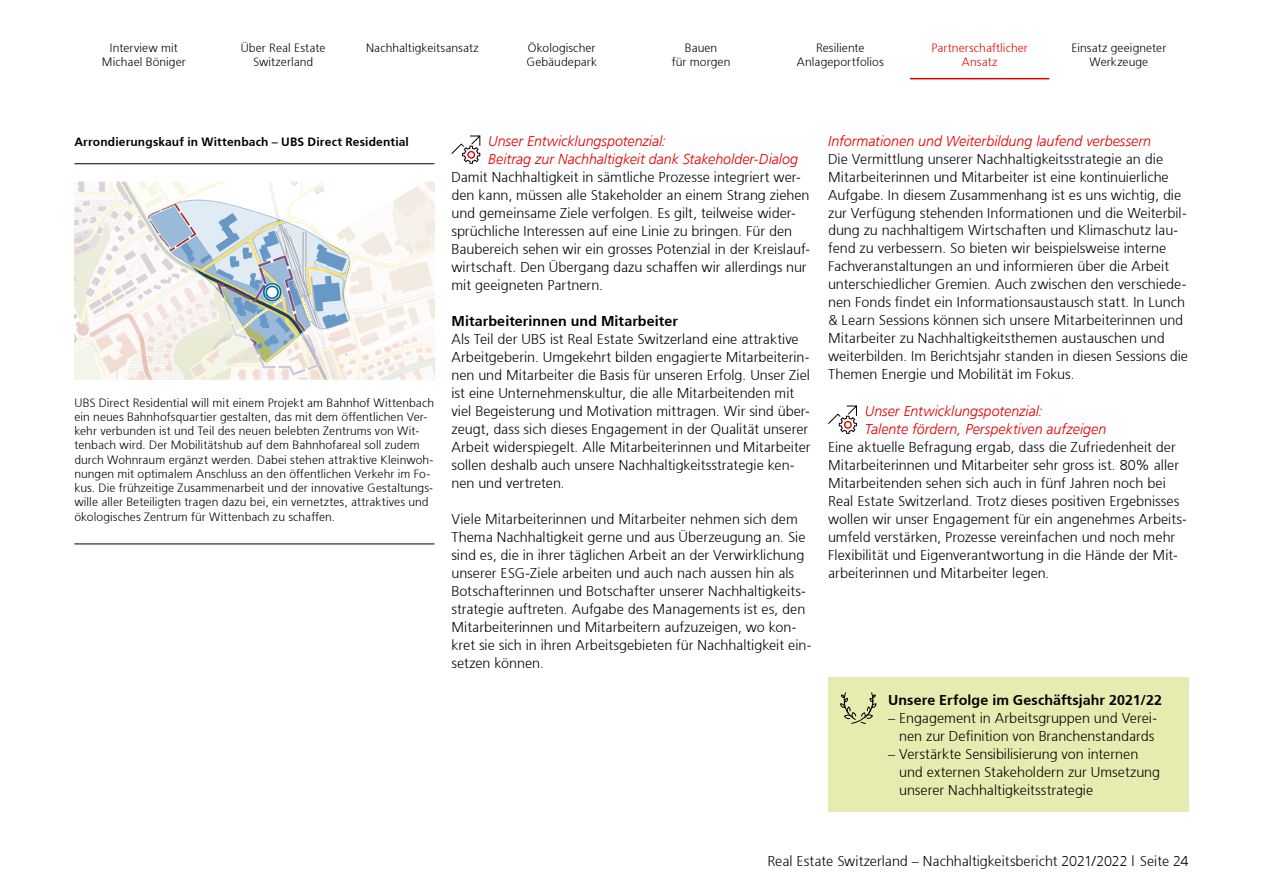
<style>
.page{position:relative;width:1263px;height:893px;background:#fff}
.page>*{position:absolute;margin:0;border:0;box-sizing:border-box;transform-origin:0 0}
.t1{font:300 14.25px/18px "Frutiger 45";color:#000}
.t2{font:italic 300 14.25px/18px "Frutiger 45";color:#e60000}
.t3{font:300 14.25px "Frutiger 45";letter-spacing:.005em;color:#000}
.t4{font:300 12px/14.2px "Frutiger 45";letter-spacing:.005em;color:#000;text-align:center}
.t5{font:300 12px "Frutiger 45";letter-spacing:.015em;color:#000}
.t6{font:300 12px/14.2px "Frutiger 45";letter-spacing:.01em;color:#e60000;text-align:center}
</style>
<div class="page">
<hr style="left:910px;top:78px;width:139px;height:1px;background:#e60000">
<svg style="left:451px;top:135px;width:30px;height:29px"></svg>
<div style="left:467px;top:151px;width:8px;height:8px;border:1px solid #e60000;border-radius:50%"></div>
<svg style="left:828px;top:405px;width:29px;height:29px"></svg>
<div style="left:844px;top:421px;width:8px;height:8px;border:1px solid #e60000;border-radius:50%"></div>
<div style="left:828px;top:677px;width:360px;height:134px;background:#e6ebb0"></div>
<svg style="left:840px;top:692px;width:37px;height:32px"></svg>
<hr style="left:74px;top:163px;width:360px;height:1px;background:#000">
<hr style="left:74px;top:544px;width:360px;height:1px;background:#000">
<img style="left:74px;top:182px;width:360px;height:198px">
<p class="t4" style="left:102px;top:40px;width:85px">Interview mit<br>Michael Böniger</p>
<p class="t4" style="left:241px;top:40px;width:86px">Über Real Estate<br>Switzerland</p>
<p class="t4" style="left:366px;top:40px;width:114px">Nachhaltigkeitsansatz</p>
<p class="t4" style="left:526px;top:40px;width:72px;text-align:left">Ökologischer<br>Gebäudepark</p>
<p class="t4" style="left:672px;top:40px;width:60px">Bauen<br>für morgen</p>
<p class="t4" style="left:797px;top:40px;width:88px">Resiliente<br>Anlageportfolios</p>
<p class="t6" style="left:931px;top:40px;width:98px">Partnerschaftlicher<br>Ansatz</p>
<p class="t4" style="left:1071px;top:40px;width:96px">Einsatz geeigneter<br>Werkzeuge</p>
<p class="t5" style="left:74px;top:134px;width:336px">Arrondierungskauf in Wittenbach – UBS Direct Residential</p>
<p class="t4" style="left:74px;top:395px;width:361px;text-align:left">UBS Direct Residential will mit einem Projekt am Bahnhof Wittenbach ein neues Bahnhofsquartier gestalten, das mit dem öffentlichen Ver&shy;kehr verbunden ist und Teil des neuen belebten Zentrums von Wit&shy;tenbach wird. Der Mobilitätshub auf dem Bahnhofareal soll zudem durch Wohnraum ergänzt werden. Dabei stehen attraktive Kleinwoh&shy;nungen mit optimalem Anschluss an den öffentlichen Verkehr im Fo&shy;kus. Die frühzeitige Zusammenarbeit und der innovative Gestaltungs&shy;wille aller Beteiligten tragen dazu bei, ein vernetztes, attraktives und ökologisches Zentrum für Wittenbach zu schaffen.</p>
<p class="t2" style="left:488px;top:132px;width:311px">Unser Entwicklungspotenzial:<br>Beitrag zur Nachhaltigkeit dank Stakeholder-Dialog</p>
<p class="t1" style="left:451px;top:168px;width:360px">Damit Nachhaltigkeit in sämtliche Prozesse integriert wer&shy;den kann, müssen alle Stakeholder an einem Strang ziehen und gemeinsame Ziele verfolgen. Es gilt, teilweise wider&shy;sprüchliche Interessen auf eine Linie zu bringen. Für den Baubereich sehen wir ein grosses Potenzial in der Kreislauf&shy;wirtschaft. Den Übergang dazu schaffen wir allerdings nur mit geeigneten Partnern.</p>
<p class="t3" style="left:451px;top:312px;width:228px">Mitarbeiterinnen und Mitarbeiter</p>
<p class="t1" style="left:451px;top:330px;width:361px">Als Teil der UBS ist Real Estate Switzerland eine attraktive Arbeitgeberin. Umgekehrt bilden engagierte Mitarbeiterin&shy;nen und Mitarbeiter die Basis für unseren Erfolg. Unser Ziel ist eine Unternehmenskultur, die alle Mitarbeitenden mit viel Begeisterung und Motivation mittragen. Wir sind über&shy;zeugt, dass sich dieses Engagement in der Qualität unserer Arbeit widerspiegelt. Alle Mitarbeiterinnen und Mitarbeiter sollen deshalb auch unsere Nachhaltigkeitsstrategie ken&shy;nen und vertreten.</p>
<p class="t1" style="left:451px;top:509px;width:361px">Viele Mitarbeiterinnen und Mitarbeiter nehmen sich dem Thema Nachhaltigkeit gerne und aus Überzeugung an. Sie sind es, die in ihrer täglichen Arbeit an der Verwirklichung unserer ESG-Ziele arbeiten und auch nach aussen hin als Botschafterinnen und Botschafter unserer Nachhaltigkeits&shy;strategie auftreten. Aufgabe des Managements ist es, den Mitarbeiterinnen und Mitarbeitern aufzuzeigen, wo kon&shy;kret sie sich in ihren Arbeitsgebieten für Nachhaltigkeit ein&shy;setzen können.</p>
<p class="t2" style="left:828px;top:132px;width:325px">Informationen und Weiterbildung laufend verbessern</p>
<p class="t1" style="left:828px;top:149px;width:361px">Die Vermittlung unserer Nachhaltigkeitsstrategie an die Mitarbeiterinnen und Mitarbeiter ist eine kontinuierliche Aufgabe. In diesem Zusammenhang ist es uns wichtig, die zur Verfügung stehenden Informationen und die Weiterbil&shy;dung zu nachhaltigem Wirtschaften und Klimaschutz lau&shy;fend zu verbessern. So bieten wir beispielsweise interne Fachveranstaltungen an und informieren über die Arbeit unterschiedlicher Gremien. Auch zwischen den verschiede&shy;nen Fonds findet ein Informationsaustausch statt. In Lunch &amp; Learn Sessions können sich unsere Mitarbeiterinnen und Mitarbeiter zu Nachhaltigkeitsthemen austauschen und weiterbilden. Im Berichtsjahr standen in diesen Sessions die Themen Energie und Mobilität im Fokus.</p>
<p class="t2" style="left:865px;top:402px;width:243px">Unser Entwicklungspotenzial:<br>Talente fördern, Perspektiven aufzeigen</p>
<p class="t1" style="left:828px;top:438px;width:360px">Eine aktuelle Befragung ergab, dass die Zufriedenheit der Mitarbeiterinnen und Mitarbeiter sehr gross ist. 80% aller Mitarbeitenden sehen sich auch in fünf Jahren noch bei Real Estate Switzerland. Trotz dieses positiven Ergebnisses wollen wir unser Engagement für ein angenehmes Arbeits&shy;umfeld verstärken, Prozesse vereinfachen und noch mehr Flexibilität und Eigenverantwortung in die Hände der Mit&shy;arbeiterinnen und Mitarbeiter legen.</p>
<p class="t3" style="left:888px;top:691px;width:276px">Unsere Erfolge im Geschäftsjahr 2021/22</p>
<p class="t1" style="left:888px;top:708px;width:270px;text-align:center">– Engagement in Arbeitsgruppen und Verei&shy;nen zur Definition von Branchenstandards</p>
<p class="t1" style="left:899px;top:744px;width:262px;text-indent:-11px">– Verstärkte Sensibilisierung von internen und externen Stakeholdern zur Umsetzung unserer Nachhaltigkeitsstrategie</p>
<p class="t1" style="left:767px;top:851px;width:423px">Real Estate Switzerland – Nachhaltigkeitsbericht 2021/2022 | Seite 24</p>
</div>
